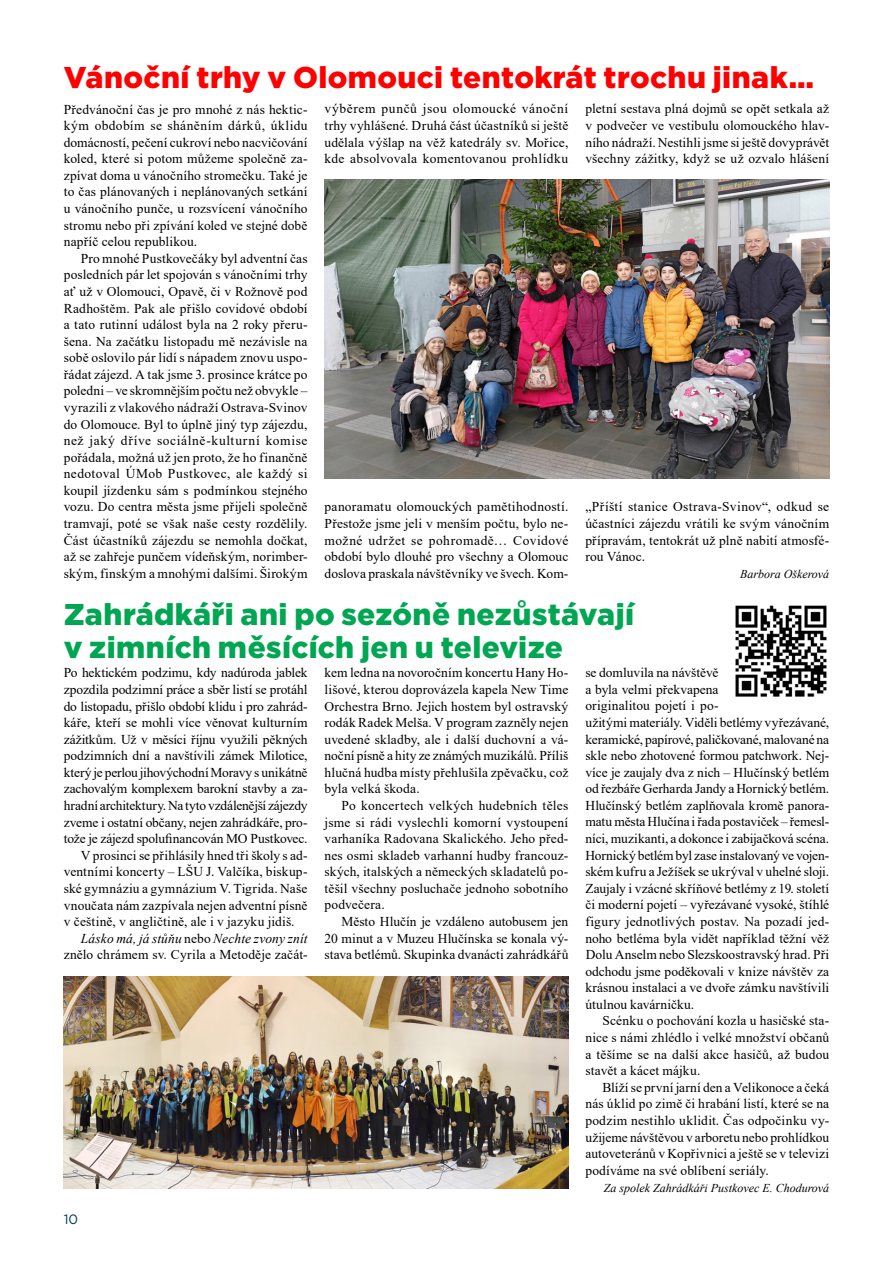
<style>
.page{position:relative;width:893px;height:1263px;background:#fff}
.page>*{position:absolute;margin:0;border:0;box-sizing:border-box;transform-origin:0 0}
.t1{font:900 30px/33px "Gotham";letter-spacing:.01em;color:#00a651}
.t2{font:900 30px "Gotham";letter-spacing:.015em;color:#f00}
.t3{font:13.5px/16.6px "Times New Roman";color:#000;text-align:justify}
.t4{font:13.5px "Times New Roman";letter-spacing:.02em;color:#000}
.t5{font:italic 13.5px "Times New Roman";letter-spacing:.01em;color:#000}
.t6{font:13.5px "Gotham";color:#003660}
.t7{font:italic 12px "Times New Roman";color:#000}
.s1{font-style:normal}
</style>
<div class="page">
<img style="left:325px;top:180px;width:505px;height:298px">
<img style="left:64px;top:976px;width:504px;height:212px">
<img style="left:735px;top:605px;width:92px;height:92px">
<h1 class="t2" style="left:64px;top:56px;width:752px">Vánoční trhy v Olomouci tentokrát trochu jinak…</h1>
<p class="t3" style="left:64px;top:100px;width:245px">Předvánoční čas je pro mnohé z nás hektic&shy;kým obdobím se sháněním dárků, úklidu domácností, pečení cukroví nebo nacvičování koled, které si potom můžeme společně za&shy;zpívat doma u vánočního stromečku. Také je to čas plánovaných i neplánovaných setkání u vánočního punče, u rozsvícení vánočního stromu nebo při zpívání koled ve stejné době napříč celou republikou.</p>
<p class="t3" style="left:64px;top:249px;width:245px;text-indent:17px">Pro mnohé Pustkovečáky byl adventní čas posledních pár let spojován s vánočními trhy ať už v Olomouci, Opavě, či v Rožnově pod Radhoštěm. Pak ale přišlo covidové období a tato rutinní událost byla na 2 roky přeru&shy;šena. Na začátku listopadu mě nezávisle na sobě oslovilo pár lidí s nápadem znovu uspo&shy;řádat zájezd. A tak jsme 3. prosince krátce po poledni – ve skromnějším počtu než obvykle – vyrazili z vlakového nádraží Ostrava-Svinov do Olomouce. Byl to úplně jiný typ zájezdu, než jaký dříve sociálně-kulturní komise pořádala, možná už jen proto, že ho finančně nedotoval ÚMob Pustkovec, ale každý si koupil jízdenku sám s podmínkou stejného vozu. Do centra města jsme přijeli společně tramvají, poté se však naše cesty rozdělily.<br>Část účastníků zájezdu se nemohla dočkat, až se zahřeje punčem vídeňským, norimber&shy;ským, finským a mnohými dalšími. Širokým</p>
<p class="t3" style="left:325px;top:100px;width:245px">výběrem punčů jsou olomoucké vánoční trhy vyhlášené. Druhá část účastníků si ještě udělala výšlap na věž katedrály sv. Mořice, kde absolvovala komentovanou prohlídku</p>
<p class="t3" style="left:325px;top:498px;width:245px">panoramatu olomouckých pamětihodností.<br>Přestože jsme jeli v menším počtu, bylo ne&shy;možné udržet se pohromadě… Covidové období bylo dlouhé pro všechny a Olomouc doslova praskala návštěvníky ve švech. Kom-</p>
<p class="t3" style="left:585px;top:100px;width:245px">pletní sestava plná dojmů se opět setkala až v podvečer ve vestibulu olomouckého hlav&shy;ního nádraží. Nestihli jsme si ještě dovyprávět všechny zážitky, když se už ozvalo hlášení</p>
<p class="t3" style="left:585px;top:498px;width:245px">„Příští stanice Ostrava-Svinov“, odkud se účastníci zájezdu vrátili ke svým vánočním přípravám, tentokrát už plně nabití atmosfé&shy;rou Vánoc.</p>
<p class="t7" style="left:740px;top:566px;width:91px">Barbora Oškerová</p>
<h1 class="t1" style="left:64px;top:598px;width:572px">Zahrádkáři ani po sezóně nezůstávají v zimních měsících jen u televize</h1>
<p class="t3" style="left:64px;top:664px;width:245px">Po hektickém podzimu, kdy nadúroda jablek</p>
<p class="t3" style="left:64px;top:681px;width:245px">zpozdila podzimní práce a sběr listí se protáhl</p>
<p class="t3" style="left:64px;top:697px;width:245px">do listopadu, přišlo období klidu i pro zahrád-</p>
<p class="t3" style="left:64px;top:714px;width:245px">káře, kteří se mohli více věnovat kulturním</p>
<p class="t3" style="left:64px;top:730px;width:245px">zážitkům. Už v měsíci říjnu využili pěkných</p>
<p class="t3" style="left:64px;top:747px;width:245px">podzimních dní a navštívili zámek Milotice,</p>
<p class="t3" style="left:64px;top:764px;width:245px">který je perlou jihovýchodní Moravy s unikátně</p>
<p class="t3" style="left:64px;top:780px;width:245px">zachovalým komplexem barokní stavby a za-</p>
<p class="t3" style="left:64px;top:797px;width:245px">hradní architektury. Na tyto vzdálenější zájezdy</p>
<p class="t3" style="left:64px;top:813px;width:245px">zveme i ostatní občany, nejen zahrádkáře, pro-</p>
<p class="t3" style="left:64px;top:830px;width:245px">tože je zájezd spolufinancován MO Pustkovec.</p>
<p class="t3" style="left:81px;top:846px;width:228px">V prosinci se přihlásily hned tři školy s ad-</p>
<p class="t3" style="left:64px;top:863px;width:245px">ventními koncerty – LŠU J. Valčíka, biskup-</p>
<p class="t4" style="left:64px;top:879px;width:245px">ské gymnáziu a gymnázium V. Tigrida. Naše</p>
<p class="t3" style="left:64px;top:896px;width:245px">vnoučata nám zazpívala nejen adventní písně</p>
<p class="t3" style="left:64px;top:913px;width:232px">v češtině, v angličtině, ale i v jazyku jidiš.</p>
<p class="t5" style="left:81px;top:929px;width:228px">Lásko má, já stůňu <span class="s1">nebo</span> Nechte zvony znít</p>
<p class="t3" style="left:64px;top:946px;width:245px">znělo chrámem sv. Cyrila a Metoděje začát-</p>
<p class="t3" style="left:585px;top:664px;width:245px;text-align:left">se domluvila na návštěvě<br>a byla velmi překvapena<br>originalitou pojetí i po-<br>užitými materiály. Viděli betlémy vyřezávané, keramické, papírové, paličkované, malované na skle nebo zhotovené formou patchwork. Nej&shy;více je zaujaly dva z nich – Hlučínský betlém od řezbáře Gerharda Jandy a Hornický betlém.<br>Hlučínský betlém zaplňovala kromě panora&shy;matu města Hlučína iřada postaviček – řemesl&shy;níci, muzikanti, a dokonce i zabijačková scéna.<br>Hornický betlém byl zase instalovaný ve vojen&shy;ském kufru a Ježíšek se ukrýval v uhelné sloji.<br>Zaujaly i vzácné skříňové betlémy z 19. století či moderní pojetí – vyřezávané vysoké, štíhlé figury jednotlivých postav. Na pozadí jed&shy;noho betléma byla vidět například těžní věž Dolu Anselm nebo Slezskoostravský hrad. Při odchodu jsme poděkovali v knize návštěv za krásnou instalaci a ve dvoře zámku navštívili útulnou kavárničku.</p>
<p class="t3" style="left:585px;top:1012px;width:245px;text-indent:17px">Scénku o pochování kozla u hasičské sta&shy;nice s námi zhlédlo i velké množství občanů a těšíme se na další akce hasičů, až budou stavět a kácet májku.</p>
<p class="t3" style="left:585px;top:1078px;width:245px;text-indent:17px">Blíží se první jarní den a Velikonoce a čeká nás úklid po zimě či hrabání listí, které se na podzim nestihlo uklidit. Čas odpočinku vy&shy;užijeme návštěvou v arboretu nebo prohlídkou autoveteránů v Kopřivnici a ještě se v televizi podíváme na své oblíbení seriály.</p>
<p class="t7" style="left:604px;top:1179px;width:227px">Za spolek Zahrádkáři Pustkovec E. Chodurová</p>
<p class="t3" style="left:325px;top:664px;width:245px">kem ledna na novoročním koncertu Hany Ho&shy;lišové, kterou doprovázela kapela New Time Orchestra Brno. Jejich hostem byl ostravský rodák Radek Melša. V program zazněly nejen uvedené skladby, ale i další duchovní a vá&shy;noční písně a hity ze známých muzikálů. Příliš hlučná hudba místy přehlušila zpěvačku, což byla velká škoda.</p>
<p class="t3" style="left:325px;top:797px;width:245px;text-indent:17px">Po koncertech velkých hudebních těles jsme si rádi vyslechli komorní vystoupení varhaníka Radovana Skalického. Jeho před&shy;nes osmi skladeb varhanní hudby francouz&shy;ských, italských a německých skladatelů po&shy;těšil všechny posluchače jednoho sobotního podvečera.</p>
<p class="t3" style="left:325px;top:913px;width:245px;text-indent:17px">Město Hlučín je vzdáleno autobusem jen 20 minut a v Muzeu Hlučínska se konala vý&shy;stava betlémů. Skupinka dvanácti zahrádkářů</p>
<p class="t6" style="left:64px;top:1210px;width:16px">10</p>
</div>
